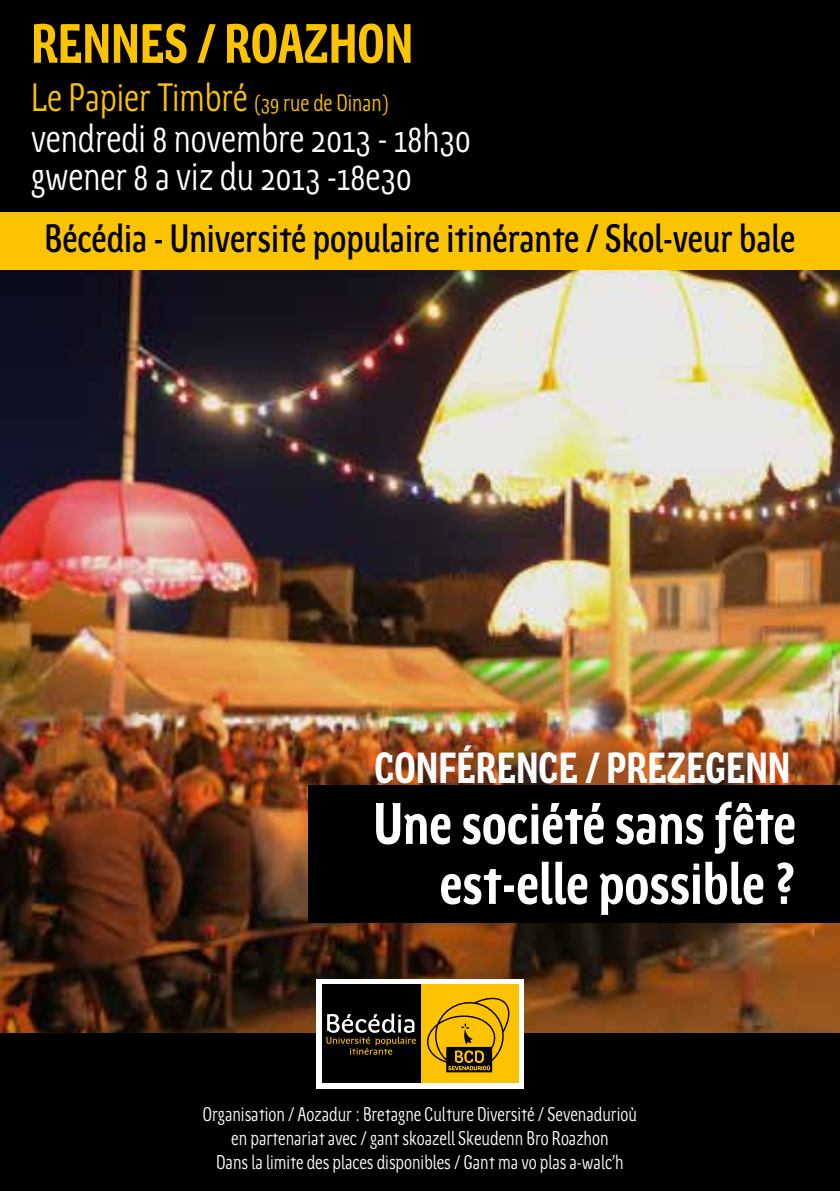
<style>
.page{position:relative;width:840px;height:1191px;background:#fff}
.page>*{position:absolute;margin:0;border:0;box-sizing:border-box;transform-origin:0 0}
.t1{font:700 59.2px/60px "Region Bretagne Cond";color:#fff;text-align:right}
.t2{font:700 56px "Region Bretagne Cond";color:#fcc300}
.t3{font:700 44px "Region Bretagne Cond";color:#fff}
.t4{font:500 40px "Region Bretagne Cond";color:#000}
.t5{font:40px/38px "Region Bretagne Cond";color:#fff}
.t6{font:40px "Region Bretagne Cond";color:#fcc300}
.t7{font:20px/24px "Region Bretagne Cond";color:#fff;text-align:center}
.s1{font-size:24px}
</style>
<div class="page">
<img style="left:0;top:270px;width:839px;height:764px">
<div style="left:0;top:1034px;width:839px;height:157px;background:#000"></div>
<div style="left:308px;top:785px;width:531px;height:137px;background:#000"></div>
<div style="left:0;top:0;width:839px;height:219px;background:#000"></div>
<div style="left:316px;top:979px;width:207px;height:109px;background:#fff"></div>
<div style="left:419px;top:984px;width:99px;height:99px;background:#fdc300"></div>
<div style="left:322px;top:984px;width:98px;height:99px;background:#000"></div>
<svg style="left:427px;top:997px;width:83px;height:76px"></svg>
<svg style="left:326px;top:1013px;width:89px;height:41px"></svg>
<div style="left:0;top:213px;width:839px;height:57px;background:#fcc300"></div>
<h2 class="t2" style="left:31px;top:13px;width:383px">RENNES / ROAZHON</h2>
<h3 class="t6" style="left:31px;top:75px;width:358px">Le Papier Timbré <span class="s1">(39 rue de Dinan)</span></h3>
<h3 class="t5" style="left:31px;top:120px;width:440px">vendredi 8 novembre 2013 - 18h30 gwener 8 a viz du 2013 -18e30</h3>
<h3 class="t4" style="left:45px;top:217px;width:751px">Bécédia - Université populaire itinérante / Skol-veur bale</h3>
<h3 class="t3" style="left:374px;top:744px;width:373px">CONFÉRENCE / PREZEGENN</h3>
<h1 class="t1" style="left:373px;top:795px;width:424px">UNE SOCIÉTÉ SANS FÊTE<br>EST-ELLE POSSIBLE ?</h1>
<p class="t7" style="left:203px;top:1102px;width:435px">Organisation / Aozadur : Bretagne Culture Diversité / Sevenadurioù en partenariat avec / gant skoazell Skeudenn Bro Roazhon<br>Dans la limite des places disponibles / Gant ma vo plas a-walc’h</p>
</div>
